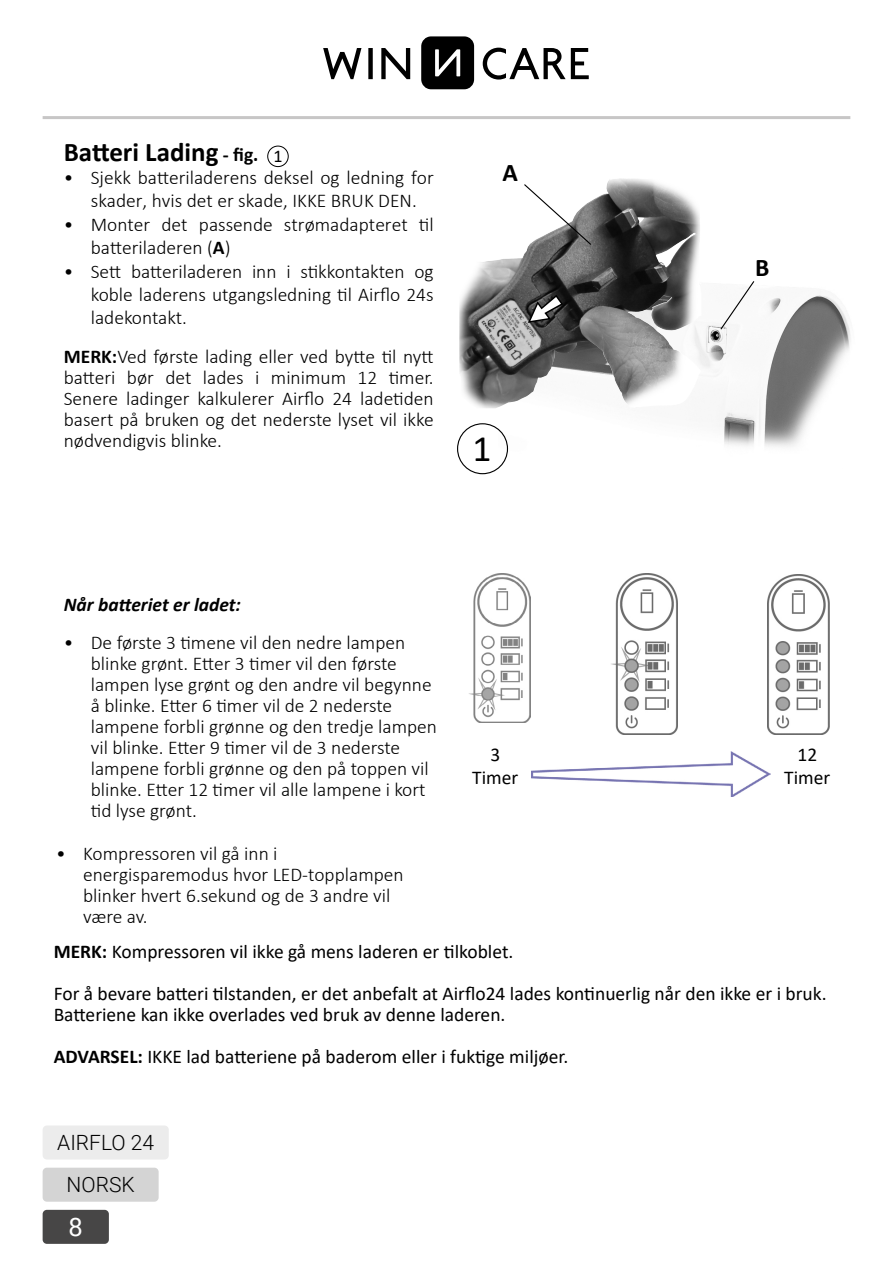
<style>
.page{position:relative;width:893px;height:1263px;background:#fff}
.page>*{position:absolute;margin:0;border:0;box-sizing:border-box;transform-origin:0 0}
.t1{font:37.5px "Calibri";color:#000}
.t2{font:700 27px "Calibri";color:#000}
.t3{font:700 25.5px "Calibri";color:#000}
.t4{font:25.5px "Roboto";color:#fff}
.t5{font:300 21px "Roboto";color:#000}
.t6{font:300 19.5px/21px "Calibri";color:#000}
.t7{font:19.5px/23.4px "Calibri";color:#000;text-align:center}
.t8{font:italic 700 19.5px "Calibri";color:#000}
.s1{font-size:19.5px}
.s2{font-weight:400;font-size:18px}
.s3{font-weight:700}
</style>
<div class="page">
<div style="left:421px;top:36px;width:53px;height:53px;background:#000;border-radius:10px"></div>
<svg style="left:435px;top:49px;width:25px;height:27px"></svg>
<svg style="left:483px;top:48px;width:106px;height:32px"></svg>
<svg style="left:381px;top:48px;width:29px;height:31px"></svg>
<svg style="left:368px;top:48px;width:5px;height:31px"></svg>
<svg style="left:323px;top:48px;width:38px;height:31px"></svg>
<hr style="left:43px;top:116px;width:807px;height:3px;background:#c7c6c6">
<div style="left:43px;top:1210px;width:66px;height:34px;background:#474646;border-radius:4px"></div>
<div style="left:43px;top:1168px;width:116px;height:34px;background:#d4d4d4;border-radius:4px"></div>
<div style="left:43px;top:1125px;width:126px;height:34px;background:#ececec;border-radius:4px"></div>
<img style="left:499px;top:238px;width:352px;height:230px">
<div style="left:457px;top:423px;width:51px;height:51px;border:1px solid #000;border-radius:50%"></div>
<img style="left:592px;top:178px;width:28px;height:23px">
<svg style="left:719px;top:280px;width:36px;height:51px"></svg>
<svg style="left:523px;top:184px;width:69px;height:62px"></svg>
<svg style="left:527px;top:294px;width:37px;height:30px"></svg>
<img style="left:768px;top:574px;width:61px;height:161px">
<img style="left:611px;top:574px;width:66px;height:161px">
<img style="left:532px;top:751px;width:238px;height:45px">
<div style="left:267px;top:146px;width:22px;height:21px;border:1px solid #000;border-radius:50%"></div>
<img style="left:469px;top:574px;width:62px;height:149px">
<h2 class="t2" style="left:64px;top:133px;width:220px">Batteri Lading <span class="s1">- fig.</span> <span class="s2">1</span></h2>
<p class="t6" style="left:64px;top:166px;width:371px;line-height:23.4px;text-align:center">• Sjekk batteriladerens deksel og ledning for skader, hvis det er skade, IKKE BRUK DEN.</p>
<p class="t6" style="left:91px;top:212px;width:344px;line-height:23.4px;text-indent:-27px">• Monter det passende strømadapteret til batteriladeren (<span class="s3">A</span>)</p>
<p class="t6" style="left:91px;top:259px;width:344px;line-height:23.4px;text-align:justify;text-indent:-27px">• Sett batteriladeren inn i stikkontakten og koble laderens utgangsledning til Airflo 24s ladekontakt.</p>
<p class="t6" style="left:64px;top:346px;width:371px;text-align:justify"><span class="s3">MERK:</span>Ved første lading eller ved bytte til nytt batteri bør det lades i minimum 12 timer.<br>Senere ladinger kalkulerer Airflo 24 ladetiden basert på bruken og det nederste lyset vil ikke nødvendigvis blinke.</p>
<h3 class="t3" style="left:503px;top:154px;width:17px">A</h3>
<h1 class="t1" style="left:473px;top:423px;width:21px">1</h1>
<p class="t8" style="left:64px;top:591px;width:179px">Når batteriet er ladet:</p>
<h3 class="t3" style="left:755px;top:249px;width:16px">B</h3>
<p class="t6" style="left:91px;top:632px;width:348px;text-indent:-27px">• De første 3 timene vil den nedre lampen blinke grønt. Etter 3 timer vil den første lampen lyse grønt og den andre vil begynne å blinke. Etter 6 timer vil de 2 nederste lampene forbli grønne og den tredje lampen vil blinke. Etter 9 timer vil de 3 nederste lampene forbli grønne og den på toppen vil blinke. Etter 12 timer vil alle lampene i kort tid lyse grønt.</p>
<p class="t6" style="left:83px;top:843px;width:322px;text-indent:-27px">• Kompressoren vil gå inn i energisparemodus hvor LED-topplampen blinker hvert 6.sekund og de 3 andre vil være av.</p>
<p class="t7" style="left:54px;top:930px;width:774px;line-height:42px;text-align:left"><span class="s3">MERK:</span> Kompressoren vil ikke gå mens laderen er tilkoblet.<br>For å bevare batteri tilstanden, er det anbefalt at Airflo24 lades kontinuerlig når den ikke er i bruk.</p>
<p class="t7" style="left:54px;top:993px;width:516px;line-height:42px;text-align:left">Batteriene kan ikke overlades ved bruk av denne laderen.<br><span class="s3">ADVARSEL:</span> IKKE lad batteriene på baderom eller i fuktige miljøer.</p>
<p class="t7" style="left:472px;top:742px;width:48px">3<br>Timer</p>
<p class="t7" style="left:784px;top:742px;width:48px">12<br>Timer</p>
<p class="t5" style="left:57px;top:1127px;width:98px">AIRFLO 24</p>
<p class="t5" style="left:67px;top:1169px;width:70px">NORSK</p>
<h3 class="t4" style="left:69px;top:1209px;width:16px">8</h3>
</div>
